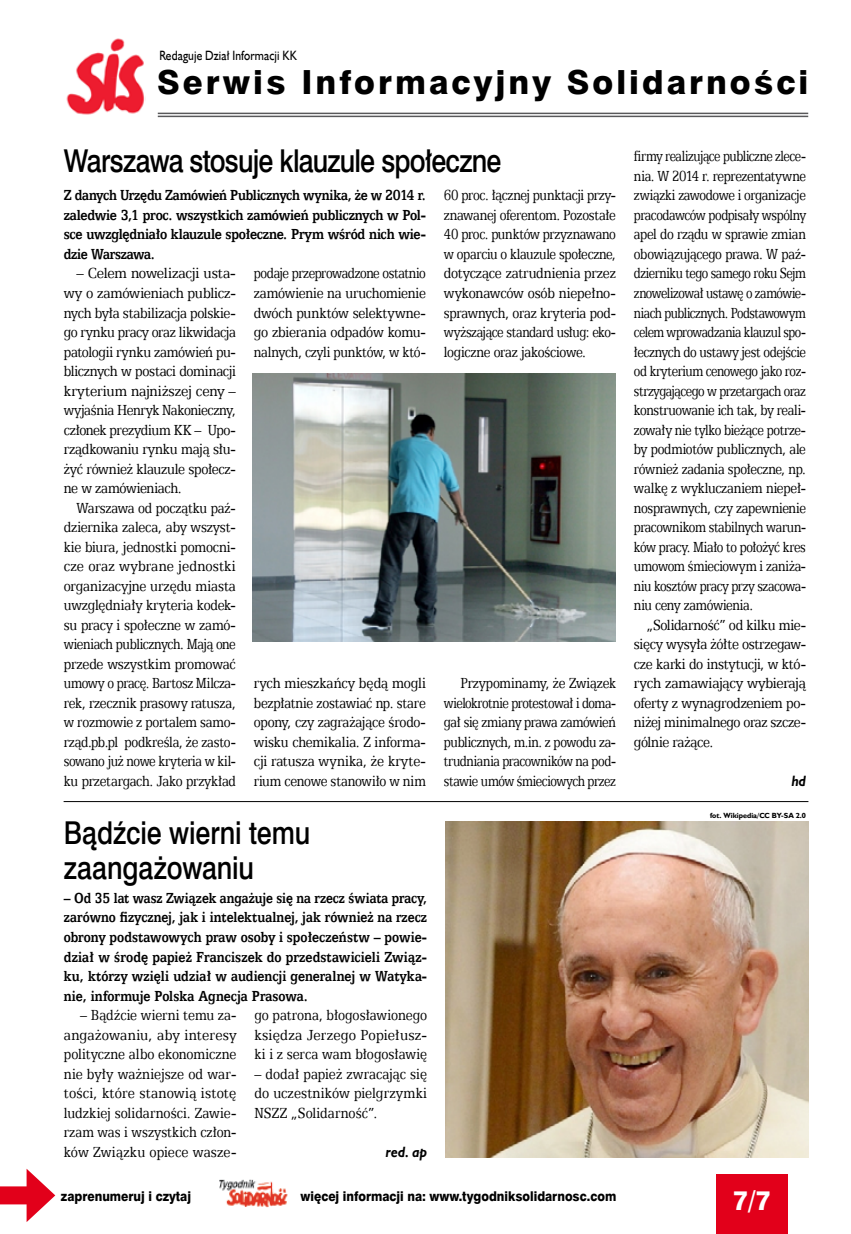
<style>
.page{position:relative;width:851px;height:1234px;background:#fff}
.page>*{position:absolute;margin:0;border:0;box-sizing:border-box;transform-origin:0 0}
.t1{font:33.3px "Swis 721 Hv EU";letter-spacing:.09em;color:#000}
.t2{font:31.5px/34.5px "Swis 721 Md EU";letter-spacing:-.02em;color:#000;scale:.85 1}
.t3{font:27px "Swis 721 Hv EU";color:#fff;scale:.9 1}
.t4{font:16.5px/19.5px "Egyptian 505 EU";letter-spacing:-.015em;color:#000;text-align:justify;scale:.78 1}
.t5{font:16.5px/19.5px "Egyptian 505 EU";letter-spacing:-.015em;color:#000;text-align:justify;scale:.83 1}
.t6{font:16.5px/19.5px "Egyptian 505 EU";letter-spacing:-.015em;color:#000;text-align:justify;scale:.85 1}
.t7{font:16.5px/19.5px "Egyptian 505 EU";letter-spacing:-.015em;color:#000;text-align:justify;scale:.89 1}
.t8{font:700 16.5px/19.5px "Egyptian 505 EU";letter-spacing:-.01em;color:#000;text-align:justify;scale:.83 1}
.t9{font:16.5px/19.5px "Egyptian 505 EU";letter-spacing:-.015em;color:#000;text-align:justify;scale:.81 1}
.t10{font:16.5px/19.5px "Egyptian 505 EU";letter-spacing:-.015em;color:#000;text-align:justify;scale:.84 1}
.t11{font:700 16.5px/19.5px "Egyptian 505 EU";letter-spacing:-.01em;color:#000;text-align:justify;scale:.85 1}
.t12{font:16.5px/19.5px "Egyptian 505 EU";letter-spacing:-.015em;color:#000;text-align:justify;scale:.86 1}
.t13{font:16.5px/19.5px "Egyptian 505 EU";letter-spacing:-.015em;color:#000;text-align:justify;scale:.8 1}
.t14{font:italic 700 15px "Humanst 521 EU";color:#000;scale:.9 1}
.t15{font:13.5px "Swis 721 Hv EU";color:#000;scale:.9 1}
.t16{font:13.5px "Humanst 521 EU";letter-spacing:.015em;color:#000;scale:.85 1}
.t17{font:700 7.5px "Humanst 521 EU";color:#000}
</style>
<div class="page">
<div style="left:716px;top:1174px;width:72px;height:59px;background:#e2001a"></div>
<img style="left:219px;top:1179px;width:69px;height:27px">
<div style="left:0;top:1186px;width:38px;height:18px;background:#e2001a"></div>
<svg style="left:27px;top:1169px;width:28px;height:52px"></svg>
<img style="left:66px;top:38px;width:80px;height:77px">
<hr style="left:158px;top:113px;width:650px;height:1px;background:#58585a">
<hr style="left:158px;top:116px;width:650px;height:1px;background:#58585a">
<img style="left:252px;top:374px;width:363px;height:267px">
<img style="left:445px;top:821px;width:363px;height:336px">
<hr style="left:64px;top:801px;width:744px;height:1px;background:#000">
<p class="t16" style="left:159px;top:47px;width:163px">Redaguje Dział Informacji KK</p>
<h1 class="t1" style="left:157px;top:62px;width:652px">Serwis Informacyjny Solidarności</h1>
<h2 class="t2" style="left:64px;top:145px;width:516px">Warszawa stosuje klauzule społeczne</h2>
<p class="t11" style="left:64px;top:185px;width:427px">Z danych Urzędu Zamówień Publicznych wynika, że w 2014 r. zaledwie 3,1 proc. wszystkich zamówień publicznych w Pol&shy;sce uwzględniało klauzule społeczne. Prym wśród nich wie&shy;dzie Warszawa.</p>
<p class="t7" style="left:64px;top:263px;width:195px;text-indent:13px">– Celem nowelizacji usta&shy;wy o zamówieniach publicz&shy;nych była stabilizacja polskie&shy;go rynku pracy oraz likwidacja patologii rynku zamówień pu&shy;blicznych w postaci dominacji kryterium najniższej ceny – wyjaśnia Henryk Nakonieczny, członek prezydium KK – Upo&shy;rządkowaniu rynku mają słu&shy;żyć również klauzule społecz&shy;ne w zamówieniach.</p>
<p class="t5" style="left:64px;top:497px;width:209px;text-indent:13px">Warszawa od początku paź&shy;dziernika zaleca, aby wszyst&shy;kie biura, jednostki pomocni&shy;cze oraz wybrane jednostki organizacyjne urzędu miasta uwzględniały kryteria kodek&shy;su pracy i społeczne w zamó&shy;wieniach publicznych. Mają one przede wszystkim promować umowy o pracę. Bartosz Milcza&shy;rek, rzecznik prasowy ratusza, w rozmowie z portalem samo&shy;rząd.pb.pl podkreśla, że zasto&shy;sowano już nowe kryteria w kil&shy;ku przetargach. Jako przykład</p>
<p class="t9" style="left:444px;top:185px;width:214px">60 proc. łącznej punktacji przy&shy;znawanej oferentom. Pozostałe 40 proc. punktów przyznawano w oparciu o klauzule społeczne, dotyczące zatrudnienia przez wykonawców osób niepełno&shy;sprawnych, oraz kryteria pod&shy;wyższające standard usług: eko&shy;logiczne oraz jakościowe.</p>
<p class="t13" style="left:254px;top:263px;width:216px">podaje przeprowadzone ostatnio zamówienie na uruchomienie dwóch punktów selektywne&shy;go zbierania odpadów komu&shy;nalnych, czyli punktów, w któ-</p>
<p class="t12" style="left:254px;top:673px;width:201px">rych mieszkańcy będą mogli bezpłatnie zostawiać np. stare opony, czy zagrażające środo&shy;wisku chemikalia. Z informa&shy;cji ratusza wynika, że kryte&shy;rium cenowe stanowiło w nim</p>
<p class="t5" style="left:444px;top:673px;width:209px;text-indent:16px">Przypominamy, że Związek wielokrotnie protestował i doma&shy;gał się zmiany prawa zamówień publicznych, m.in. z powodu za&shy;trudniania pracowników na pod&shy;stawie umów śmieciowych przez</p>
<h2 class="t2" style="left:64px;top:817px;width:291px">Bądźcie wierni temu zaangażowaniu</h2>
<p class="t8" style="left:64px;top:887px;width:439px">– Od 35 lat wasz Związek angażuje się na rzecz świata pracy, zarówno fizycznej, jak i intelektualnej, jak również na rzecz obrony podstawowych praw osoby i społeczeństw – powie&shy;dział w środę papież Franciszek do przedstawicieli Związ&shy;ku, którzy wzięli udział w audiencji generalnej w Watyka&shy;nie, informuje Polska Agnecja Prasowa.</p>
<p class="t10" style="left:64px;top:1004px;width:207px;text-indent:16px">– Bądźcie wierni temu za&shy;angażowaniu, aby interesy polityczne albo ekonomiczne nie były ważniejsze od war&shy;tości, które stanowią istotę ludzkiej solidarności. Zawie&shy;rzam was i wszystkich człon&shy;ków Związku opiece wasze-</p>
<p class="t6" style="left:254px;top:1004px;width:204px">go patrona, błogosławionego księdza Jerzego Popiełusz&shy;ki i z serca wam błogosławię</p>
<p class="t6" style="left:254px;top:1063px;width:204px">– dodał papież zwracając się do uczestników pielgrzymki NSZZ „Solidarność”.</p>
<p class="t14" style="left:386px;top:1141px;width:47px">red. ap</p>
<p class="t15" style="left:61px;top:1187px;width:146px">zaprenumeruj i czytaj</p>
<p class="t15" style="left:300px;top:1187px;width:352px">więcej informacji na: www.tygodniksolidarnosc.com</p>
<p class="t4" style="left:634px;top:146px;width:222px">firmy realizujące publiczne zlece&shy;nia. W 2014 r. reprezentatywne związki zawodowe i organizacje pracodawców podpisały wspólny apel do rządu w sprawie zmian obowiązującego prawa. W paź&shy;dzierniku tego samego roku Sejm znowelizował ustawę o zamówie&shy;niach publicznych. Podstawowym celem wprowadzania klauzul spo&shy;łecznych do ustawy jest odejście od kryterium cenowego jako roz&shy;strzygającego w przetargach oraz konstruowanie ich tak, by reali&shy;zowały nie tylko bieżące potrze&shy;by podmiotów publicznych, ale również zadania społeczne, np. walkę z wykluczaniem niepeł&shy;nosprawnych, czy zapewnienie pracownikom stabilnych warun&shy;ków pracy. Miało to położyć kres umowom śmieciowym i zaniża&shy;niu kosztów pracy przy szacowa&shy;niu ceny zamówienia.</p>
<p class="t6" style="left:634px;top:614px;width:204px;text-indent:13px">„Solidarność” od kilku mie&shy;sięcy wysyła żółte ostrzegaw&shy;cze karki do instytucji, w któ&shy;rych zamawiający wybierają oferty z wynagrodzeniem po&shy;niżej minimalnego oraz szcze&shy;gólnie rażące.</p>
<p class="t14" style="left:791px;top:771px;width:17px">hd</p>
<p class="t17" style="left:710px;top:810px;width:97px">fot. Wikipedia/CC BY-SA 2.0</p>
<h3 class="t3" style="left:733px;top:1183px;width:42px">7/7</h3>
</div>
